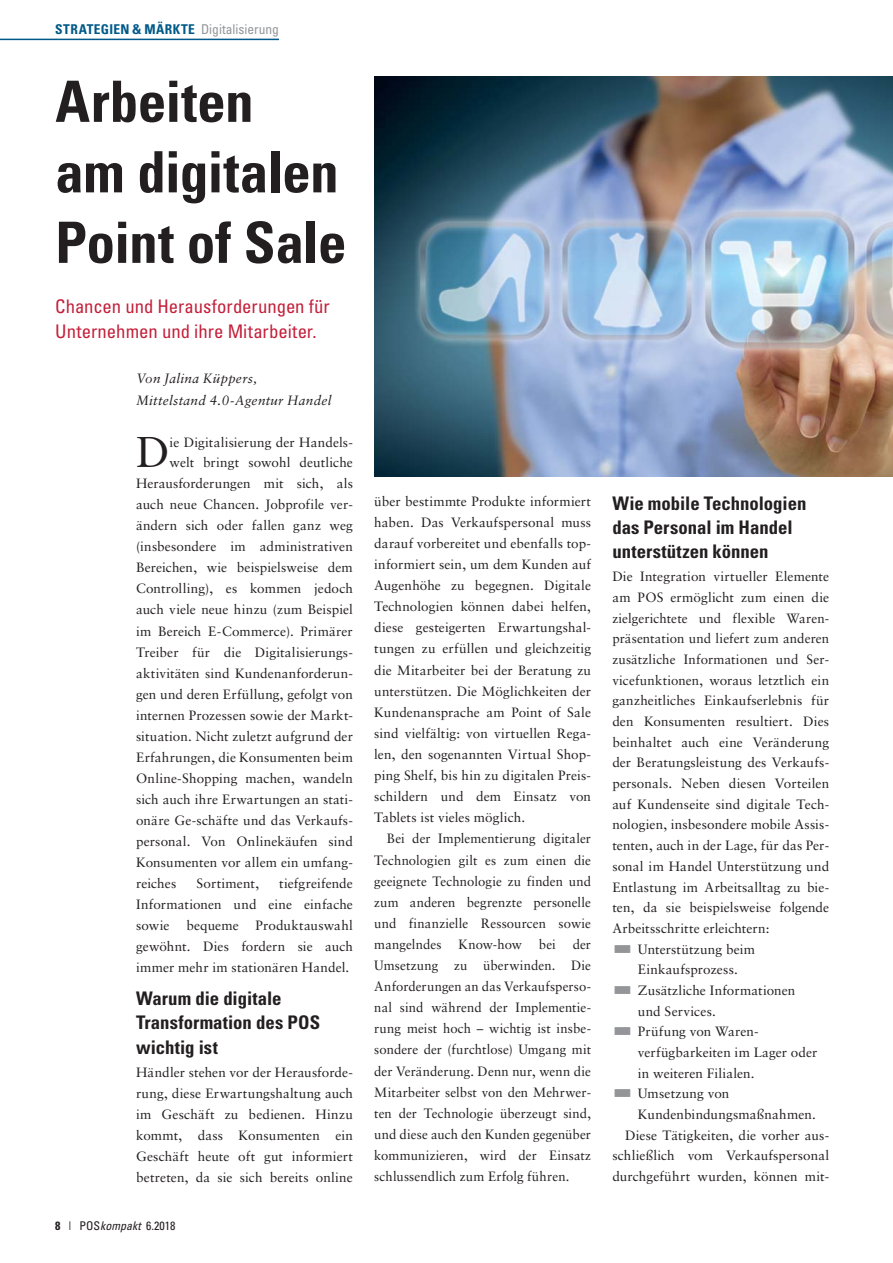
<style>
.page{position:relative;width:893px;height:1263px;background:#fff}
.page>*{position:absolute;margin:0;border:0;box-sizing:border-box;transform-origin:0 0}
.t1{font:700 condensed 57px/70.5px "Univers";letter-spacing:-.01em;color:#231f20}
.t2{font:43.05px "Sabon LT Std";color:#231f20}
.t3{font:700 condensed 18.75px/24.5px "Univers";color:#231f20}
.t4{font:condensed 18.75px/25.5px "Univers";color:#c3203a}
.t5{font:13.5px/21.1px "Sabon LT Std";letter-spacing:.005em;color:#231f20;text-align:justify}
.t6{font:italic 13.5px/21px "Sabon LT Std";letter-spacing:.02em;color:#231f20}
.t7{font:700 condensed 13.5px "Univers";letter-spacing:.035em;color:#005a89}
.t8{font:condensed 12px "Univers";color:#231f20}
.s1{font-weight:400;color:#939598}
.s2{font-weight:700}
.s3{font-style:italic}
.s4{color:#939598}
</style>
<div class="page">
<hr style="left:0;top:39px;width:279px;height:1px;background:#005a89">
<img style="left:374px;top:77px;width:519px;height:399px">
<p class="t7" style="left:55px;top:25px;width:225px">STRATEGIEN &amp; MÄRKTE <span class="s1">Digitalisierung</span></p>
<h1 class="t1" style="left:55px;top:72px;width:293px">Arbeiten<br>am digitalen<br>Point of Sale</h1>
<h3 class="t4" style="left:55px;top:295px;width:276px">Chancen und Herausforderungen für<br>Unternehmen und ihre Mitarbeiter.</h3>
<p class="t6" style="left:136px;top:369px;width:197px">Von Jalina Küppers,<br>Mittelstand 4.0-Agentur Handel</p>
<h2 class="t2" style="left:136px;top:431px;width:35px">D</h2>
<p class="t5" style="left:170px;top:432px;width:185px">ie Digitalisierung der Handels-</p>
<p class="t5" style="left:170px;top:453px;width:185px">welt bringt sowohl deutliche</p>
<p class="t5" style="left:136px;top:474px;width:218px">Herausforderungen mit sich, als</p>
<p class="t5" style="left:136px;top:495px;width:218px">auch neue Chancen. Jobprofile ver-</p>
<p class="t5" style="left:136px;top:516px;width:218px">ändern sich oder fallen ganz weg</p>
<p class="t5" style="left:136px;top:537px;width:218px">(insbesondere im administrativen</p>
<p class="t5" style="left:136px;top:558px;width:218px">Bereichen, wie beispielsweise dem</p>
<p class="t5" style="left:136px;top:579px;width:218px">Controlling), es kommen jedoch</p>
<p class="t5" style="left:136px;top:600px;width:218px">auch viele neue hinzu (zum Beispiel</p>
<p class="t5" style="left:136px;top:621px;width:218px">im Bereich E-Commerce). Primärer</p>
<p class="t5" style="left:136px;top:642px;width:218px">Treiber für die Digitalisierungs-</p>
<p class="t5" style="left:136px;top:663px;width:218px">aktivitäten sind Kundenanforderun-</p>
<p class="t5" style="left:136px;top:684px;width:218px">gen und deren Erfüllung, gefolgt von</p>
<p class="t5" style="left:136px;top:705px;width:218px">internen Prozessen sowie der Markt-</p>
<p class="t5" style="left:136px;top:726px;width:218px">situation. Nicht zuletzt aufgrund der</p>
<p class="t5" style="left:136px;top:747px;width:218px">Erfahrungen, die Konsumenten beim</p>
<p class="t5" style="left:136px;top:768px;width:218px">Online-Shopping machen, wandeln</p>
<p class="t5" style="left:136px;top:789px;width:218px">sich auch ihre Erwartungen an stati-</p>
<p class="t5" style="left:136px;top:810px;width:218px">onäre Ge-schäfte und das Verkaufs-</p>
<p class="t5" style="left:136px;top:831px;width:218px">personal. Von Onlinekäufen sind</p>
<p class="t5" style="left:136px;top:852px;width:218px">Konsumenten vor allem ein umfang-</p>
<p class="t5" style="left:136px;top:873px;width:42px">reiches</p>
<p class="t5" style="left:196px;top:873px;width:64px">Sortiment,</p>
<p class="t5" style="left:136px;top:873px;width:218px;text-indent:143px">tiefgreifende Informationen und eine einfache sowie</p>
<p class="t5" style="left:136px;top:915px;width:218px;text-indent:120px">Produktauswahl gewöhnt. Dies fordern sie auch immer mehr im stationären Handel.</p>
<h3 class="t3" style="left:136px;top:988px;width:186px">Warum die digitale<br>Transformation des POS wichtig ist</h3>
<p class="t5" style="left:136px;top:1062px;width:218px">Händler stehen vor der Herausforde&shy;rung, diese Erwartungshaltung auch im Geschäft zu bedienen. Hinzu kommt, dass Konsumenten ein Geschäft heute oft gut informiert betreten, da sie sich bereits online</p>
<p class="t5" style="left:186px;top:915px;width:54px">bequeme</p>
<p class="t8" style="left:55px;top:1221px;width:122px"><span class="s2">8</span> | POS<span class="s3">kompakt</span> 6.2018</p>
<p class="t5" style="left:374px;top:491px;width:218px">über bestimmte Produkte informiert haben. Das Verkaufspersonal muss darauf vorbereitet und ebenfalls top&shy;informiert sein, um dem Kunden auf Augenhöhe zu begegnen. Digitale Technologien können dabei helfen, diese gesteigerten Erwartungshal&shy;tungen zu erfüllen und gleichzeitig die Mitarbeiter bei der Beratung zu unterstützen. Die Möglichkeiten der Kundenansprache am Point of Sale sind vielfältig: von virtuellen Rega&shy;len, den sogenannten Virtual Shop&shy;ping Shelf, bis hin zu digitalen Preis&shy;schildern und dem Einsatz von Tablets ist vieles möglich.</p>
<p class="t5" style="left:374px;top:829px;width:218px;text-indent:13px">Bei der Implementierung digitaler Technologien gilt es zum einen die geeignete Technologie zu finden und zum anderen begrenzte personelle und finanzielle Ressourcen sowie mangelndes Know-how bei der Umsetzung zu überwinden. Die Anforderungen an das Verkaufsperso&shy;nal sind während der Implementie&shy;rung meist hoch – wichtig ist insbe&shy;sondere der (furchtlose) Umgang mit der Veränderung. Denn nur, wenn die Mitarbeiter selbst von den Mehrwer&shy;ten der Technologie überzeugt sind, und diese auch den Kunden gegenüber kommunizieren, wird der Einsatz schlussendlich zum Erfolg führen.</p>
<h3 class="t3" style="left:612px;top:494px;width:196px;line-height:24px">Wie mobile Technologien das Personal im Handel unterstützen können</h3>
<p class="t5" style="left:612px;top:567px;width:218px;line-height:20.7px">Die Integration virtueller Elemente am POS ermöglicht zum einen die zielgerichtete und flexible Waren&shy;präsentation und liefert zum anderen zusätzliche Informationen und Ser&shy;vicefunktionen, woraus letztlich ein ganzheitliches Einkaufserlebnis für den Konsumenten resultiert. Dies beinhaltet auch eine Veränderung der Beratungsleistung des Verkaufs&shy;personals. Neben diesen Vorteilen auf Kundenseite sind digitale Tech&shy;nologien, insbesondere mobile Assis&shy;tenten, auch in der Lage, für das Per&shy;sonal im Handel Unterstützung und Entlastung im Arbeitsalltag zu bie&shy;ten, da sie beispielsweise folgende Arbeitsschritte erleichtern:</p>
<p class="t5" style="left:638px;top:939px;width:119px;line-height:20.7px;text-indent:-26px"><span class="s4">■</span> Unterstützung beim<br>Einkaufsprozess.</p>
<p class="t5" style="left:638px;top:981px;width:159px;line-height:20.7px;text-indent:-26px"><span class="s4">■</span> Zusätzliche Informationen und Services.</p>
<p class="t5" style="left:638px;top:1022px;width:181px;line-height:20.7px;text-align:left;text-indent:-26px"><span class="s4">■</span> Prüfung von Waren&shy;verfügbarkeiten im Lager oder in weiteren Filialen.</p>
<p class="t5" style="left:612px;top:1084px;width:119px"><span class="s4">■</span> Umsetzung von</p>
<p class="t5" style="left:638px;top:1104px;width:180px">Kundenbindungsmaßnahmen.</p>
<p class="t5" style="left:625px;top:1125px;width:206px">Diese Tätigkeiten, die vorher aus-</p>
<p class="t5" style="left:612px;top:1146px;width:218px">schließlich vom Verkaufspersonal</p>
<p class="t5" style="left:612px;top:1166px;width:218px">durchgeführt wurden, können mit-</p>
</div>
